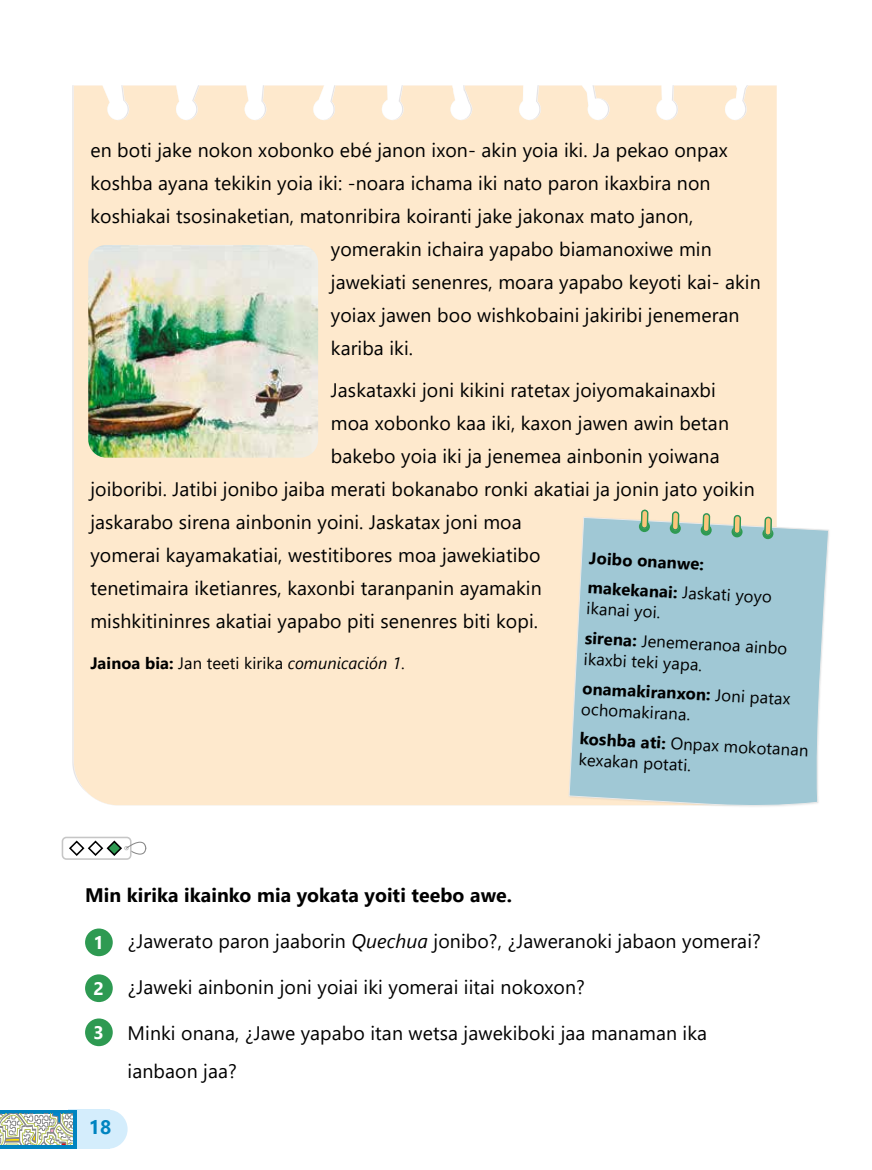
<style>
.page{position:relative;width:872px;height:1170px;background:#fff}
.page>*{position:absolute;margin:0;border:0;box-sizing:border-box;transform-origin:0 0}
.t1{font:19.5px/37.5px "Segoe UI";letter-spacing:.005em;color:#000}
.t2{font:700 19.5px "Segoe UI";letter-spacing:.005em;color:#000}
.t3{font:700 19.5px "Segoe UI";color:#0084c0}
.t4{font:700 18.15px "Segoe UI";color:#fff}
.t5{font:16.8px/29.4px "Segoe UI";color:#000}
.t6{font:700 16.8px/29.4px "Segoe UI";color:#000}
.t7{font:16.5px "Segoe UI";letter-spacing:.005em;color:#000}
.s1{font-weight:700}
.s2{font-style:italic}
.s3{font-weight:400}
</style>
<div class="page">
<div style="left:68px;top:1109px;width:41px;height:39px;background:#d4edfc"></div>
<div style="left:89px;top:1109px;width:39px;height:39px;background:#d4edfc;border-radius:50%"></div>
<svg style="left:0;top:1110px;width:76px;height:38px"></svg>
<svg style="left:0;top:1113px;width:72px;height:31px"></svg>
<div style="left:74px;top:85px;width:702px;height:720px;background:#fee9cd"></div>
<div style="left:568px;top:516px;width:263px;height:292px;background:#fff"></div>
<svg style="left:569px;top:517px;width:259px;height:289px;background:#a8cbd6"></svg>
<div style="left:639px;top:521px;width:11px;height:11px;background:#2e9a52;border-radius:50%"></div>
<div style="left:641px;top:510px;width:7px;height:18px;background:#fbc67b;border-radius:3px"></div>
<div style="left:641px;top:510px;width:7px;height:18px;border:1px solid #c59db8;border-radius:3px"></div>
<div style="left:640px;top:509px;width:8px;height:20px;border:1px solid #2e9a52;border-radius:3px"></div>
<svg style="left:669px;top:522px;width:12px;height:12px"></svg>
<div style="left:672px;top:512px;width:6px;height:18px;background:#fbc67b;border-radius:3px"></div>
<div style="left:672px;top:511px;width:7px;height:19px;border:1px solid #c59db8;border-radius:3px"></div>
<div style="left:671px;top:511px;width:8px;height:19px;border:1px solid #2e9a52;border-radius:3px"></div>
<svg style="left:700px;top:524px;width:11px;height:11px"></svg>
<svg style="left:703px;top:514px;width:6px;height:17px"></svg>
<div style="left:702px;top:513px;width:8px;height:19px;border:1px solid #2e9a52;border-radius:3px"></div>
<svg style="left:731px;top:526px;width:11px;height:11px"></svg>
<div style="left:734px;top:515px;width:6px;height:18px;background:#fbc67b;border-radius:3px"></div>
<div style="left:733px;top:515px;width:8px;height:19px;border:1px solid #2e9a52;border-radius:3px"></div>
<div style="left:762px;top:528px;width:11px;height:11px;background:#2e9a52;border-radius:50%"></div>
<div style="left:765px;top:517px;width:6px;height:18px;background:#fbc67b;border-radius:3px"></div>
<div style="left:764px;top:517px;width:7px;height:18px;border:1px solid #c59db8;border-radius:3px"></div>
<div style="left:764px;top:516px;width:8px;height:20px;border:1px solid #2e9a52;border-radius:3px"></div>
<img style="left:88px;top:245px;width:230px;height:212px">
<div style="left:62px;top:836px;width:69px;height:23px;border:2px solid #c6c6c6;border-radius:4px"></div>
<svg style="left:68px;top:839px;width:78px;height:18px"></svg>
<div style="left:85px;top:928px;width:28px;height:28px;background:#2e9a52;border-radius:50%"></div>
<div style="left:85px;top:974px;width:28px;height:27px;background:#2e9a52;border-radius:50%"></div>
<div style="left:85px;top:1018px;width:28px;height:28px;background:#2e9a52;border-radius:50%"></div>
<p class="t1" style="left:90px;top:130px;width:639px">en boti jake nokon xobonko ebé janon ixon- akin yoia iki. Ja pekao onpax</p>
<p class="t1" style="left:90px;top:163px;width:622px">koshba ayana tekikin yoia iki: -noara ichama iki nato paron ikaxbira non</p>
<p class="t1" style="left:90px;top:196px;width:604px">koshiakai tsosinaketian, matonribira koiranti jake jakonax mato janon,</p>
<p class="t1" style="left:331px;top:229px;width:382px">yomerakin ichaira yapabo biamanoxiwe min</p>
<p class="t1" style="left:331px;top:261px;width:431px">jawekiati senenres, moara yapabo keyoti kai- akin</p>
<p class="t1" style="left:331px;top:294px;width:410px">yoiax jawen boo wishkobaini jakiribi jenemeran</p>
<p class="t1" style="left:331px;top:327px;width:84px">kariba iki.</p>
<p class="t1" style="left:331px;top:369px;width:386px">Jaskataxki joni kikini ratetax joiyomakainaxbi</p>
<p class="t1" style="left:331px;top:402px;width:399px">moa xobonko kaa iki, kaxon jawen awin betan</p>
<p class="t1" style="left:331px;top:435px;width:390px">bakebo yoia iki ja jenemea ainbonin yoiwana</p>
<p class="t1" style="left:90px;top:468px;width:666px">joiboribi. Jatibi jonibo jaiba merati bokanabo ronki akatiai ja jonin jato yoikin</p>
<p class="t1" style="left:90px;top:501px;width:433px">jaskarabo sirena ainbonin yoini. Jaskatax joni moa</p>
<p class="t1" style="left:90px;top:534px;width:451px">yomerai kayamakatiai, westitibores moa jawekiatibo</p>
<p class="t1" style="left:90px;top:567px;width:453px">tenetimaira iketianres, kaxonbi taranpanin ayamakin</p>
<p class="t1" style="left:90px;top:600px;width:449px">mishkitininres akatiai yapabo piti senenres biti kopi.</p>
<p class="t7" style="left:90px;top:648px;width:316px"><span class="s1">Jainoa bia:</span> Jan teeti kirika <span class="s2">comunicación 1</span>.</p>
<p class="t6" style="left:590px;top:542px;width:186px;rotate:3deg">Joibo onanwe: makekanai: <span class="s3">Jaskati yoyo</span></p>
<p class="t5" style="left:587px;top:592px;width:204px;rotate:3deg">ikanai yoi.<br><span class="s1">sirena:</span> Jenemeranoa ainbo</p>
<p class="t5" style="left:585px;top:642px;width:210px;rotate:3deg">ikaxbi teki yapa. <span class="s1">onamakiranxon:</span> Joni patax</p>
<p class="t5" style="left:582px;top:692px;width:230px;rotate:3deg">ochomakirana.<br><span class="s1">koshba ati:</span> Onpax mokotanan</p>
<p class="t5" style="left:579px;top:743px;width:114px;rotate:3deg">kexakan potati.</p>
<p class="t2" style="left:85px;top:876px;width:428px">Min kirika ikainko mia yokata yoiti teebo awe.</p>
<p class="t1" style="left:128px;top:920px;width:635px">¿Jawerato paron jaaborin <span class="s2">Quechua</span> jonibo?, ¿Jaweranoki jabaon yomerai?</p>
<p class="t1" style="left:128px;top:966px;width:459px">¿Jaweki ainbonin joni yoiai iki yomerai iitai nokoxon?</p>
<p class="t1" style="left:128px;top:1012px;width:581px">Minki onana, ¿Jawe yapabo itan wetsa jawekiboki jaa manaman ika ianbaon jaa?</p>
<p class="t4" style="left:93px;top:925px;width:12px">1</p>
<p class="t4" style="left:93px;top:971px;width:12px">2</p>
<p class="t4" style="left:93px;top:1015px;width:12px">3</p>
<p class="t3" style="left:89px;top:1108px;width:24px">18</p>
</div>
